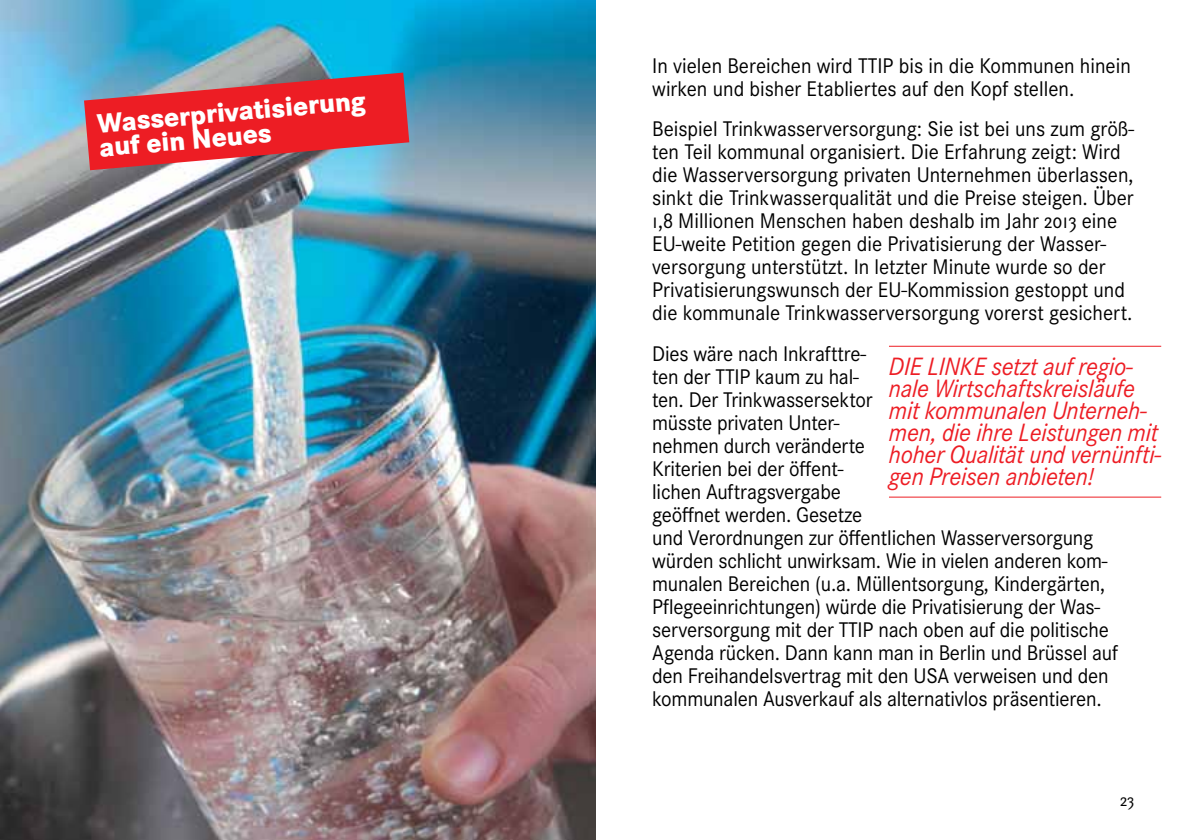
<style>
.page{position:relative;width:1191px;height:840px;background:#fff}
.page>*{position:absolute;margin:0;border:0;box-sizing:border-box;transform-origin:0 0}
.t1{font:800 28px/24px "Corporate S";color:#fff;scale:.95 1}
.t2{font:italic 26px/22px "Corporate S";letter-spacing:-.01em;color:#ed1d24;scale:.95 1}
.t3{font:22px/23px "Corporate S";letter-spacing:-.01em;color:#000;scale:.95 1}
.t4{font:18px "Corporate SSC";color:#000}
</style>
<div class="page">
<img style="left:0;top:0;width:595px;height:839px">
<svg style="left:84px;top:73px;width:325px;height:97px;background:#cd454f"></svg>
<hr style="left:889px;top:345px;width:272px;height:1px;background:#ed1d24">
<hr style="left:889px;top:496px;width:272px;height:1px;background:#ed1d24">
<p class="t1" style="left:96px;top:112px;width:284px;rotate:-5deg">Wasserprivatisierung auf ein Neues</p>
<p class="t3" style="left:652px;top:55px;width:505px">In vielen Bereichen wird TTIP bis in die Kommunen hinein wirken und bisher Etabliertes auf den Kopf stellen.</p>
<p class="t3" style="left:652px;top:118px;width:509px">Beispiel Trinkwasserversorgung: Sie ist bei uns zum größ&shy;ten Teil kommunal organisiert. Die Erfahrung zeigt: Wird die Wasserversorgung privaten Unternehmen überlassen, sinkt die Trinkwasserqualität und die Preise steigen. Über 1,8 Millionen Menschen haben deshalb im Jahr 2013 eine EU-weite Petition gegen die Privatisierung der Wasser&shy;versorgung unterstützt. In letzter Minute wurde so der Privatisierungswunsch der EU-Kommission gestoppt und die kommunale Trinkwasserversorgung vorerst gesichert.</p>
<p class="t3" style="left:652px;top:341px;width:492px">Dies wäre nach Inkrafttre-<br>ten der TTIP kaum zu hal-<br>ten. Der Trinkwassersektor<br>müsste privaten Unter-<br>nehmen durch veränderte<br>Kriterien bei der öffent-<br>lichen Auftragsvergabe<br>geöffnet werden. Gesetze<br>und Verordnungen zur öffentlichen Wasserversorgung würden schlicht unwirksam. Wie in vielen anderen kom&shy;munalen Bereichen (u.a. Müllentsorgung, Kindergärten, Pflegeeinrichtungen) würde die Privatisierung der Was&shy;serversorgung mit der TTIP nach oben auf die politische Agenda rücken. Dann kann man in Berlin und Brüssel auf den Freihandelsvertrag mit den USA verweisen und den kommunalen Ausverkauf als alternativlos präsentieren.</p>
<p class="t2" style="left:889px;top:355px;width:288px">DIE LINKE setzt auf regio&shy;nale Wirtschaftskreisläufe mit kommunalen Unterneh&shy;men, die ihre Leistungen mit hoher Qualität und vernünfti&shy;gen Preisen anbieten!</p>
<p class="t4" style="left:1120px;top:789px;width:16px">23</p>
</div>
